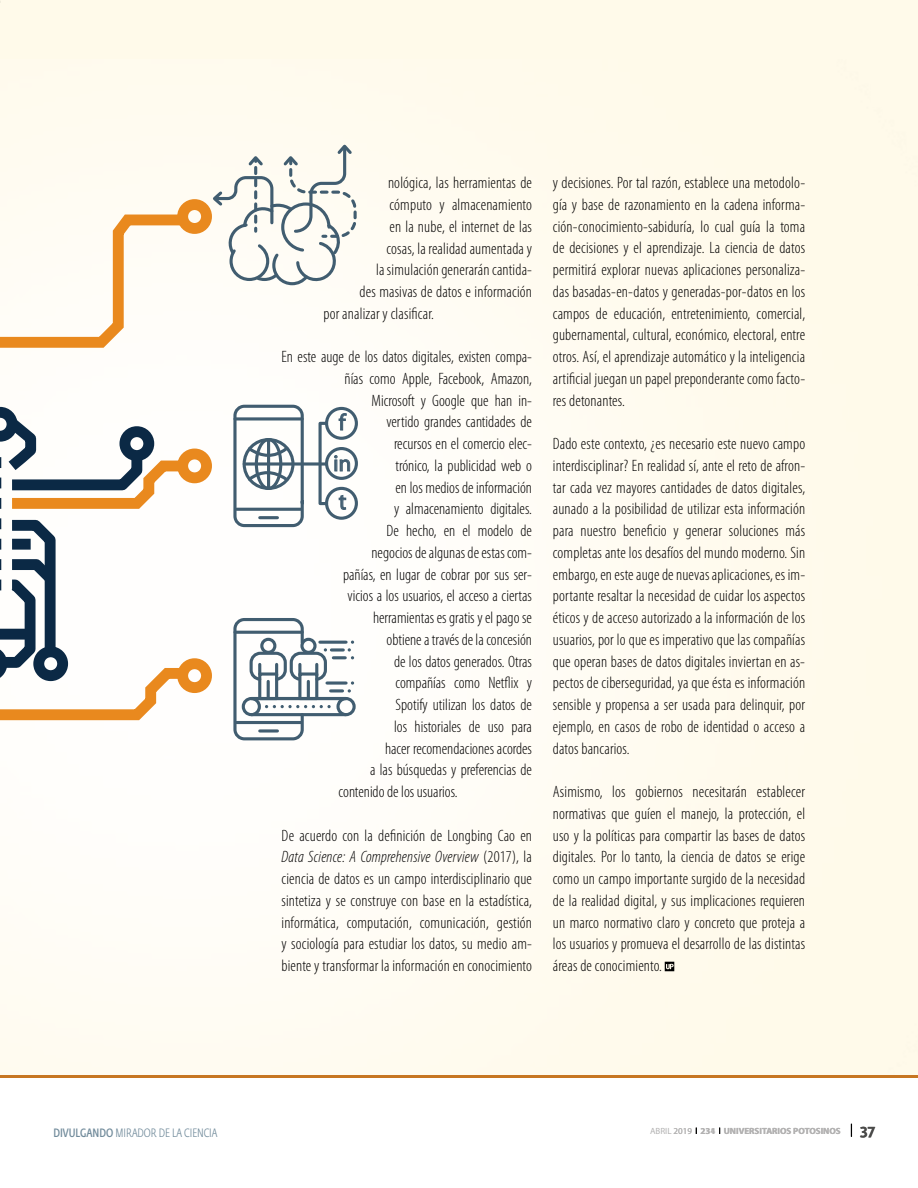
<style>
.page{position:relative;width:918px;height:1188px;background:#fff}
.page>*{position:absolute;margin:0;border:0;box-sizing:border-box;transform-origin:0 0}
.t1{font:22.95px/41px "Myriad Pro";color:#415d70}
.t2{font:300 condensed 16.5px/21.8px "Myriad Pro";color:#000;text-align:justify}
.t3{font:700 15px "Daxline Pro";color:#4a4a49}
.t4{font:300 12px "Fedra Sans Cond Std";color:#718b9b}
.t5{font:700 9px "Myriad Pro";color:#b3b2b2}
.t6{font:9px "Myriad Pro";color:#b3b2b2}
.s1{font-style:italic}
.s2{font-weight:600}
.s3{font-weight:700}
</style>
<div class="page">
<div style="left:1px;top:0;width:917px;height:1076px;background:#fffaea"></div>
<img style="left:1px;top:199px;width:917px;height:877px">
<svg style="left:0;top:1px;width:1px;height:39px"></svg>
<svg style="left:851px;top:1124px;width:1px;height:13px"></svg>
<hr style="left:1px;top:1076px;width:917px;height:2px;background:#c77622">
<svg style="left:665px;top:962px;width:9px;height:9px"></svg>
<svg style="left:0;top:209px;width:194px;height:198px"></svg>
<div style="left:177px;top:658px;width:35px;height:35px;border:11px solid #e9891e;border-radius:50%"></div>
<div style="left:177px;top:449px;width:35px;height:34px;border:11px solid #e9891e;border-radius:50%"></div>
<div style="left:177px;top:199px;width:35px;height:35px;border:11px solid #e9891e;border-radius:50%"></div>
<svg style="left:0;top:407px;width:197px;height:319px;background:#ded9d3"></svg>
<div style="left:233px;top:618px;width:71px;height:122px;border:3px solid #415d70;border-radius:9px"></div>
<hr style="left:235px;top:631px;width:67px;height:3px;background:#415d70">
<hr style="left:236px;top:721px;width:65px;height:3px;background:#415d70">
<svg style="left:260px;top:729px;width:17px;height:4px"></svg>
<div style="left:242px;top:697px;width:19px;height:19px;border:3px solid #415d70;border-radius:50%"></div>
<div style="left:336px;top:697px;width:20px;height:19px;border:3px solid #415d70;border-radius:50%"></div>
<div style="left:260px;top:638px;width:16px;height:16px;border:3px solid #415d70;border-radius:50%"></div>
<hr style="left:251px;top:713px;width:95px;height:3px;background:#415d70">
<hr style="left:251px;top:697px;width:95px;height:3px;background:#415d70">
<hr style="left:320px;top:641px;width:26px;height:3px;background:#415d70">
<svg style="left:327px;top:681px;width:4px;height:4px"></svg>
<svg style="left:324px;top:648px;width:3px;height:4px"></svg>
<svg style="left:265px;top:705px;width:66px;height:3px"></svg>
<svg style="left:333px;top:641px;width:21px;height:18px"></svg>
<svg style="left:331px;top:681px;width:23px;height:12px"></svg>
<div style="left:258px;top:672px;width:20px;height:28px;border:3px solid #415d70"></div>
<hr style="left:267px;top:681px;width:3px;height:17px;background:#415d70">
<div style="left:250px;top:652px;width:37px;height:29px;border:3px solid #415d70;border-radius:9px"></div>
<svg style="left:258px;top:664px;width:3px;height:10px"></svg>
<svg style="left:275px;top:664px;width:3px;height:11px"></svg>
<div style="left:300px;top:638px;width:17px;height:16px;border:3px solid #415d70;border-radius:50%"></div>
<div style="left:298px;top:672px;width:20px;height:28px;border:3px solid #415d70"></div>
<hr style="left:307px;top:681px;width:3px;height:17px;background:#415d70">
<div style="left:290px;top:652px;width:37px;height:29px;border:3px solid #415d70;border-radius:9px"></div>
<svg style="left:298px;top:664px;width:3px;height:11px"></svg>
<svg style="left:315px;top:664px;width:3px;height:11px"></svg>
<div style="left:233px;top:405px;width:71px;height:122px;border:3px solid #415d70;border-radius:9px"></div>
<svg style="left:235px;top:417px;width:67px;height:4px"></svg>
<hr style="left:236px;top:508px;width:65px;height:3px;background:#415d70">
<hr style="left:260px;top:516px;width:17px;height:3px;background:#415d70">
<div style="left:243px;top:438px;width:52px;height:52px;border:3px solid #415d70;border-radius:50%"></div>
<div style="left:255px;top:438px;width:27px;height:52px;border:3px solid #415d70;border-radius:50%"></div>
<svg style="left:244px;top:462px;width:80px;height:4px"></svg>
<svg style="left:245px;top:444px;width:46px;height:14px"></svg>
<svg style="left:245px;top:470px;width:46px;height:14px"></svg>
<hr style="left:267px;top:440px;width:3px;height:48px;background:#415d70">
<div style="left:319px;top:422px;width:9px;height:83px;border:3px solid #415d70"></div>
<div style="left:325px;top:407px;width:33px;height:33px;border:3px solid #415d70;border-radius:50%"></div>
<div style="left:325px;top:487px;width:33px;height:33px;border:3px solid #415d70;border-radius:50%"></div>
<div style="left:325px;top:447px;width:33px;height:33px;border:3px solid #415d70;border-radius:50%"></div>
<svg style="left:338px;top:413px;width:9px;height:18px"></svg>
<svg style="left:334px;top:455px;width:16px;height:31px"></svg>
<svg style="left:338px;top:494px;width:9px;height:16px"></svg>
<svg style="left:210px;top:144px;width:148px;height:143px"></svg>
<p class="t2" style="left:388px;top:172px;width:145px">nológica, las herramientas de</p>
<p class="t2" style="left:390px;top:194px;width:144px">cómputo y almacenamiento</p>
<p class="t2" style="left:390px;top:215px;width:144px">en la nube, el internet de las</p>
<p class="t2" style="left:387px;top:237px;width:147px">cosas, la realidad aumentada y</p>
<p class="t2" style="left:376px;top:259px;width:158px">la simulación generarán cantida-</p>
<p class="t2" style="left:360px;top:281px;width:174px">des masivas de datos e información</p>
<p class="t2" style="left:324px;top:302px;width:112px">por analizar y clasificar.</p>
<p class="t2" style="left:282px;top:346px;width:252px">En este auge de los datos digitales, existen compa-</p>
<p class="t2" style="left:345px;top:368px;width:189px">ñías como Apple, Facebook, Amazon,</p>
<p class="t2" style="left:372px;top:389px;width:162px">Microsoft y Google que han in-</p>
<p class="t2" style="left:387px;top:411px;width:147px">vertido grandes cantidades de</p>
<p class="t2" style="left:394px;top:433px;width:139px">recursos en el comercio elec-</p>
<p class="t2" style="left:396px;top:455px;width:138px">trónico, la publicidad web o</p>
<p class="t2" style="left:396px;top:476px;width:138px">en los medios de información</p>
<p class="t2" style="left:394px;top:498px;width:140px">y almacenamiento digitales.</p>
<p class="t2" style="left:387px;top:520px;width:147px">De hecho, en el modelo de</p>
<p class="t2" style="left:372px;top:542px;width:162px">negocios de algunas de estas com-</p>
<p class="t2" style="left:343px;top:563px;width:191px">pañías, en lugar de cobrar por sus ser-</p>
<p class="t2" style="left:348px;top:585px;width:186px">vicios a los usuarios, el acceso a ciertas</p>
<p class="t2" style="left:373px;top:607px;width:160px">herramientas es gratis y el pago se</p>
<p class="t2" style="left:387px;top:629px;width:147px">obtiene a través de la concesión</p>
<p class="t2" style="left:394px;top:650px;width:140px">de los datos generados. Otras</p>
<p class="t2" style="left:396px;top:672px;width:138px">compañías como Netflix y</p>
<p class="t2" style="left:396px;top:694px;width:138px">Spotify utilizan los datos de</p>
<p class="t2" style="left:394px;top:716px;width:140px">los historiales de uso para</p>
<p class="t2" style="left:385px;top:737px;width:149px">hacer recomendaciones acordes</p>
<p class="t2" style="left:370px;top:759px;width:164px">a las búsquedas y preferencias de</p>
<p class="t2" style="left:339px;top:781px;width:121px">contenido de los usuarios.</p>
<p class="t2" style="left:282px;top:824px;width:252px">De acuerdo con la definición de Longbing Cao en <span class="s1">Data Science: A Comprehensive Overview</span> (2017), la ciencia de datos es un campo interdisciplinario que sintetiza y se construye con base en la estadística, informática, computación, comunicación, gestión y sociología para estudiar los datos, su medio am&shy;biente y transformar la información en conocimiento</p>
<h1 class="t1" style="left:333px;top:402px;width:20px">f in</h1>
<h1 class="t1" style="left:339px;top:481px;width:9px">t</h1>
<p class="t2" style="left:553px;top:172px;width:254px">y decisiones. Por tal razón, establece una metodolo&shy;gía y base de razonamiento en la cadena informa&shy;ción-conocimiento-sabiduría, lo cual guía la toma de decisiones y el aprendizaje. La ciencia de datos permitirá explorar nuevas aplicaciones personaliza&shy;das basadas-en-datos y generadas-por-datos en los campos de educación, entretenimiento, comercial, gubernamental, cultural, económico, electoral, entre otros. Así, el aprendizaje automático y la inteligencia artificial juegan un papel preponderante como facto&shy;res detonantes.</p>
<p class="t2" style="left:553px;top:433px;width:254px">Dado este contexto, ¿es necesario este nuevo campo interdisciplinar? En realidad sí, ante el reto de afron&shy;tar cada vez mayores cantidades de datos digitales, aunado a la posibilidad de utilizar esta información para nuestro beneficio y generar soluciones más completas ante los desafíos del mundo moderno. Sin embargo, en este auge de nuevas aplicaciones, es im&shy;portante resaltar la necesidad de cuidar los aspectos éticos y de acceso autorizado a la información de los usuarios, por lo que es imperativo que las compañías que operan bases de datos digitales inviertan en as&shy;pectos de ciberseguridad, ya que ésta es información sensible y propensa a ser usada para delinquir, por ejemplo, en casos de robo de identidad o acceso a datos bancarios.</p>
<p class="t2" style="left:553px;top:781px;width:254px">Asimismo, los gobiernos necesitarán establecer normativas que guíen el manejo, la protección, el uso y la políticas para compartir las bases de datos digitales. Por lo tanto, la ciencia de datos se erige como un campo importante surgido de la necesidad de la realidad digital, y sus implicaciones requieren un marco normativo claro y concreto que proteja a los usuarios y promueva el desarrollo de las distintas áreas de conocimiento.</p>
<p class="t4" style="left:53px;top:1125px;width:166px"><span class="s2">DIVULGANDO</span> MIRADOR DE LA CIENCIA</p>
<p class="t6" style="left:650px;top:1125px;width:67px">ABRIL 2019 <span class="s3">2341</span></p>
<p class="t5" style="left:724px;top:1125px;width:118px">UNIVERSITARIOS POTOSINOS</p>
<p class="t3" style="left:860px;top:1120px;width:17px">37</p>
</div>
